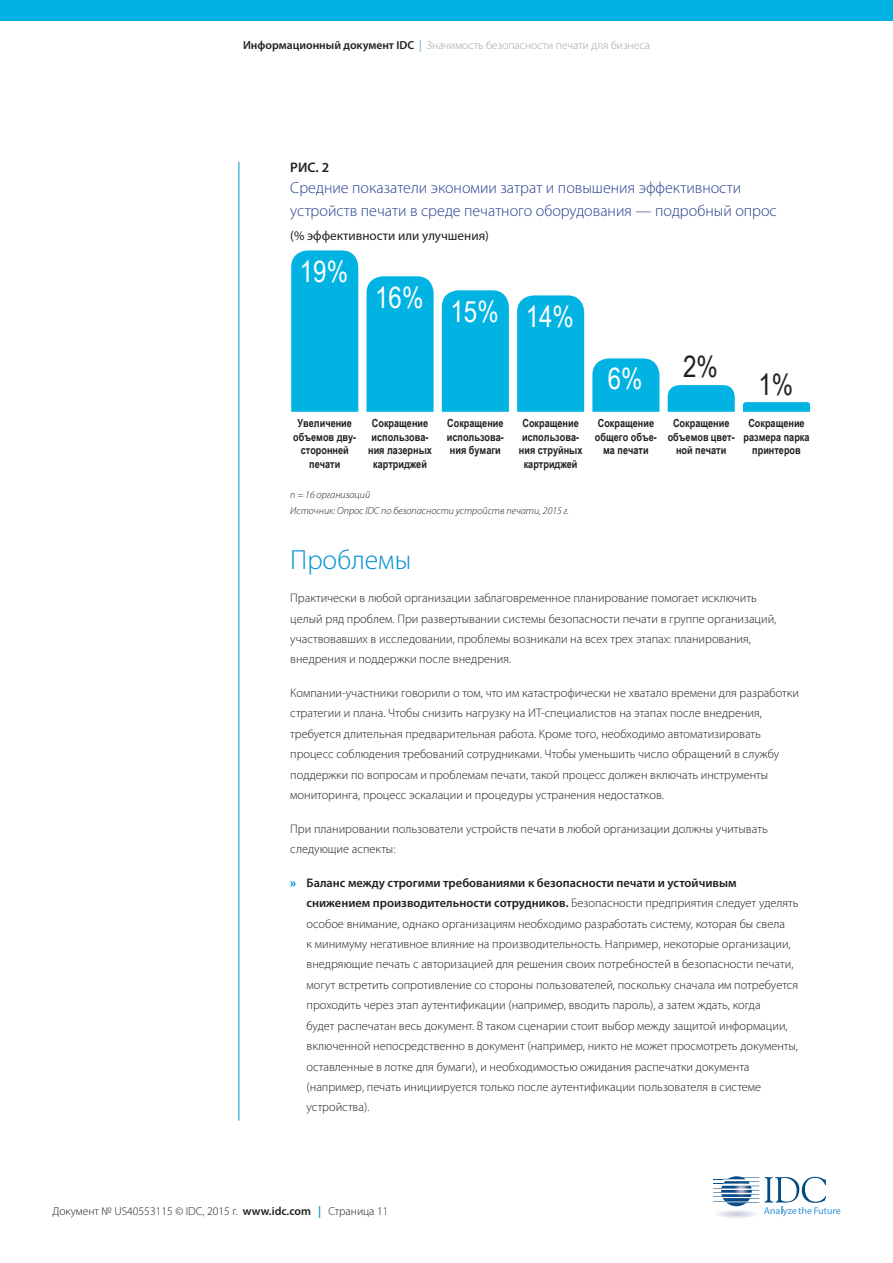
<style>
.page{position:relative;width:893px;height:1263px;background:#fff}
.page>*{position:absolute;margin:0;border:0;box-sizing:border-box;transform-origin:0 0}
.t1{font:29.4px "Arial Narrow";color:#fff}
.t2{font:29.4px "Arial Narrow";color:#231f20}
.t3{font:300 27.75px "Myriad Pro";color:#0092d3}
.t4{font:300 16.05px/23.4px "Myriad Pro";color:#253f8e}
.t5{font:600 13.8px "Myriad Pro";color:#231f20}
.t6{font:13.2px "Myriad Pro";color:#231f20}
.t7{font:300 12.45px/20.4px "Myriad Pro";color:#231f20}
.t8{font:300 11.7px "Myriad Pro";color:#a1a3a6}
.t9{font:300 11.7px "Myriad Pro";color:#231f20}
.t10{font:700 11.1px/13.6px "Arial Narrow";color:#231f20;text-align:center}
.t11{font:italic 300 10.2px/16px "Myriad Pro";color:#231f20}
.s1{font-weight:600;color:#231f20}
.s2{color:#0092d3}
.s3{font-weight:900;color:#0092d3}
.s4{font-weight:600}
.s5{font-weight:600;color:#0092d3}
</style>
<div class="page">
<hr style="left:239px;top:162px;width:1px;height:959px;background:#0092d3">
<div style="left:291px;top:250px;width:67px;height:162px;background:#00b3e3"></div>
<div style="left:366px;top:276px;width:68px;height:136px;background:#00b3e3"></div>
<div style="left:442px;top:290px;width:67px;height:122px;background:#00b3e3"></div>
<div style="left:517px;top:295px;width:67px;height:117px;background:#00b3e3"></div>
<svg style="left:668px;top:385px;width:67px;height:27px"></svg>
<svg style="left:592px;top:358px;width:67px;height:54px"></svg>
<svg style="left:743px;top:402px;width:67px;height:10px"></svg>
<div style="left:0;top:0;width:893px;height:20px;background:#00b3e3"></div>
<svg style="left:713px;top:1177px;width:127px;height:41px"></svg>
<p class="t8" style="left:243px;top:38px;width:408px"><span class="s1">Информационный документ IDC</span> <span class="s2">|</span> Значимость безопасности печати для бизнеса</p>
<p class="t5" style="left:290px;top:159px;width:40px">РИС. 2</p>
<p class="t4" style="left:290px;top:176px;width:488px">Средние показатели экономии затрат и повышения эффективности устройств печати в среде печатного оборудования — подробный опрос</p>
<p class="t6" style="left:290px;top:227px;width:200px">(% эффективности или улучшения)</p>
<p class="t1" style="left:300px;top:250px;width:50px">19%</p>
<p class="t1" style="left:375px;top:276px;width:50px">16%</p>
<p class="t1" style="left:450px;top:290px;width:50px">15%</p>
<p class="t1" style="left:526px;top:295px;width:50px">14%</p>
<p class="t1" style="left:608px;top:357px;width:36px">6%</p>
<p class="t2" style="left:683px;top:345px;width:36px">2%</p>
<p class="t2" style="left:758px;top:363px;width:36px">1%</p>
<p class="t10" style="left:293px;top:416px;width:64px">Увеличение объемов дву&shy;сторонней печати</p>
<p class="t10" style="left:368px;top:416px;width:65px">Сокращение использова&shy;ния лазерных картриджей</p>
<p class="t10" style="left:447px;top:416px;width:58px">Сокращение</p>
<p class="t10" style="left:447px;top:429px;width:59px;text-align:left">использова&shy;ния бумаги</p>
<p class="t10" style="left:519px;top:416px;width:65px">Сокращение использова&shy;ния струйных картриджей</p>
<p class="t10" style="left:668px;top:416px;width:69px">Сокращение объемов цвет&shy;ной печати</p>
<p class="t10" style="left:595px;top:416px;width:63px">Сокращение общего объе&shy;ма печати</p>
<p class="t10" style="left:743px;top:416px;width:68px">Сокращение размера парка принтеров</p>
<p class="t11" style="left:290px;top:486px;width:280px">n = 16 организаций<br>Источник: Опрос IDC по безопасности устройств печати, 2015 г.</p>
<p class="t3" style="left:290px;top:543px;width:122px">Проблемы</p>
<p class="t7" style="left:290px;top:588px;width:488px">Практически в любой организации заблаговременное планирование помогает исключить целый ряд проблем. При развертывании системы безопасности печати в группе организаций, участвовавших в исследовании, проблемы возникали на всех трех этапах: планирования, внедрения и поддержки после внедрения.</p>
<p class="t7" style="left:290px;top:682px;width:510px">Компании-участники говорили о том, что им катастрофически не хватало времени для разработки стратегии и плана. Чтобы снизить нагрузку на ИТ-специалистов на этапах после внедрения, требуется длительная предварительная работа. Кроме того, необходимо автоматизировать процесс соблюдения требований сотрудниками. Чтобы уменьшить число обращений в службу поддержки по вопросам и проблемам печати, такой процесс должен включать инструменты мониторинга, процесс эскалации и процедуры устранения недостатков.</p>
<p class="t7" style="left:290px;top:818px;width:479px">При планировании пользователи устройств печати в любой организации должны учитывать следующие аспекты:</p>
<p class="t7" style="left:307px;top:872px;width:494px;text-indent:-16px"><span class="s3">»</span> <span class="s4">Баланс между строгими требованиями к безопасности печати и устойчивым снижением производительности сотрудников.</span> Безопасности предприятия следует уделять особое внимание, однако организациям необходимо разработать систему, которая бы свела<br>к минимуму негативное влияние на производительность. Например, некоторые организации, внедряющие печать с авторизацией для решения своих потребностей в безопасности печати, могут встретить сопротивление со стороны пользователей, поскольку сначала им потребуется проходить через этап аутентификации (например, вводить пароль), а затем ждать, когда<br>будет распечатан весь документ. В таком сценарии стоит выбор между защитой информации, включенной непосредственно в документ (например, никто не может просмотреть документы, оставленные в лотке для бумаги), и необходимостью ожидания распечатки документа (например, печать инициируется только после аутентификации пользователя в системе устройства).</p>
<p class="t9" style="left:53px;top:1204px;width:337px">Документ № US40553115 © IDC, 2015 г. <span class="s4">www.idc.com</span> <span class="s5">|</span> Страница 11</p>
</div>
